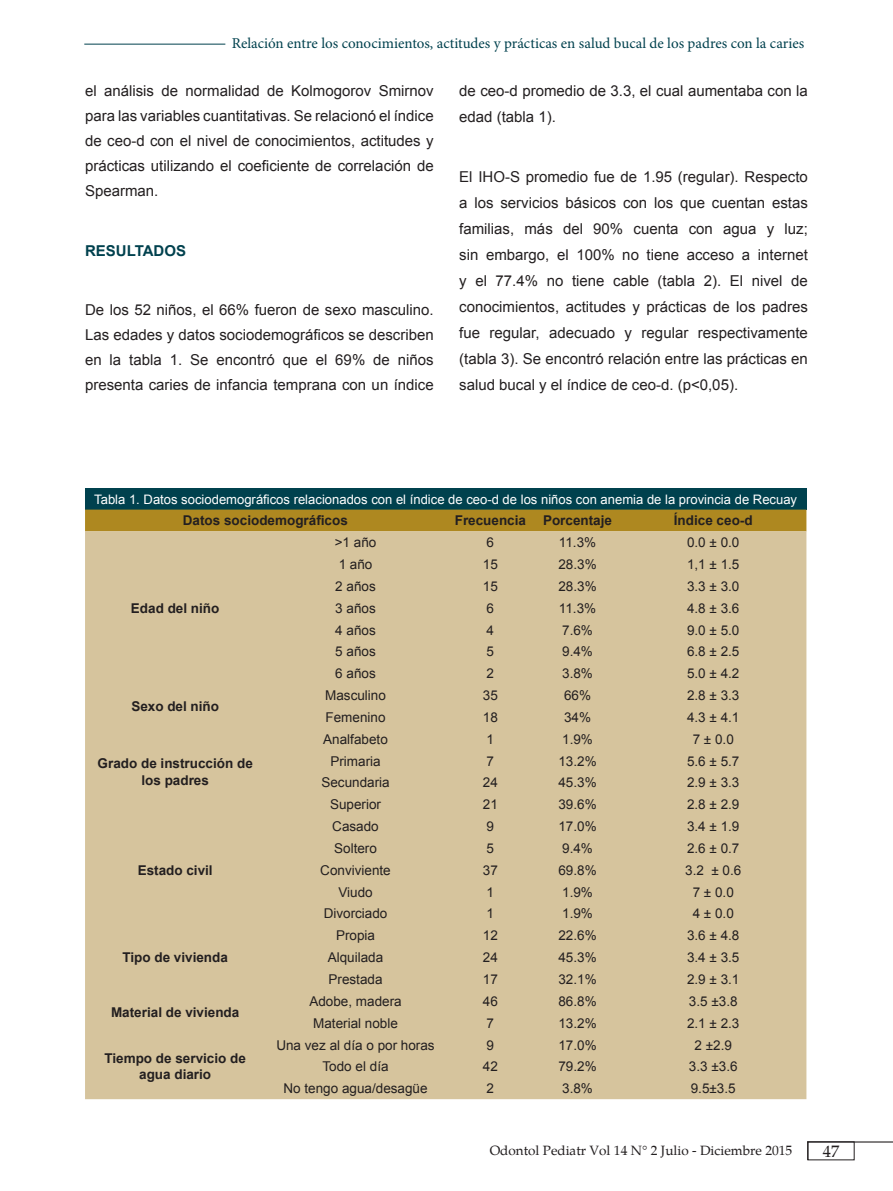
<style>
.page{position:relative;width:893px;height:1191px;background:#fff}
.page>*{position:absolute;margin:0;border:0;box-sizing:border-box;transform-origin:0 0}
.t1{font:16.5px "Palatino";color:#231f20}
.t2{font:15px/26px "Arial";color:#231f20;text-align:justify}
.t3{font:15px "Minion Pro";color:#00414e}
.t4{font:700 15px "Arial";color:#00414e}
.t5{font:13.5px "Arial";color:#231f20}
.t6{font:700 13.5px/16.2px "Arial";color:#231f20;text-align:center}
.t7{font:13.5px "Palatino";color:#231f20}
.t8{font:13.05px "Arial";color:#fff}
</style>
<div class="page">
<svg style="left:807px;top:1142px;width:1px;height:18px"></svg>
<hr style="left:807px;top:1141px;width:86px;height:1px;background:#231f20">
<div style="left:85px;top:488px;width:721px;height:21px;background:#00414e"></div>
<div style="left:85px;top:509px;width:721px;height:22px;background:#ae8820"></div>
<div style="left:85px;top:531px;width:721px;height:568px;background:#d6c49d"></div>
<hr style="left:84px;top:44px;width:141px;height:1px;background:#00414e">
<p class="t3" style="left:232px;top:34px;width:574px">Relación entre los conocimientos, actitudes y prácticas en salud bucal de los padres con la caries</p>
<p class="t2" style="left:85px;top:78px;width:350px;line-height:25px">el análisis de normalidad de Kolmogorov Smirnov para las variables cuantitativas. Se relacionó el índice de ceo-d con el nivel de conocimientos, actitudes y prácticas utilizando el coeficiente de correlación de Spearman.</p>
<p class="t4" style="left:85px;top:240px;width:103px">RESULTADOS</p>
<p class="t2" style="left:85px;top:297px;width:350px;line-height:25px">De los 52 niños, el 66% fueron de sexo masculino.<br>Las edades y datos sociodemográficos se describen en la tabla 1. Se encontró que el 69% de niños presenta caries de infancia temprana con un índice</p>
<p class="t2" style="left:459px;top:78px;width:350px">de ceo-d promedio de 3.3, el cual aumentaba con la edad (tabla 1).</p>
<p class="t2" style="left:459px;top:164px;width:350px">El IHO-S promedio fue de 1.95 (regular). Respecto a los servicios básicos con los que cuentan estas familias, más del 90% cuenta con agua y luz; sin embargo, el 100% no tiene acceso a internet y el 77.4% no tiene cable (tabla 2). El nivel de conocimientos, actitudes y prácticas de los padres fue regular, adecuado y regular respectivamente (tabla 3). Se encontró relación entre las prácticas en salud bucal y el índice de ceo-d. (p&lt;0,05).</p>
<p class="t8" style="left:94px;top:490px;width:704px">Tabla 1. Datos sociodemográficos relacionados con el índice de ceo-d de los niños con anemia de la provincia de Recuay</p>
<p class="t6" style="left:183px;top:513px;width:167px">Datos sociodemográficos</p>
<p class="t6" style="left:455px;top:513px;width:73px">Frecuencia</p>
<p class="t6" style="left:543px;top:513px;width:71px">Porcentaje</p>
<p class="t6" style="left:674px;top:513px;width:80px">Índice ceo-d</p>
<p class="t6" style="left:131px;top:600px;width:90px">Edad del niño</p>
<p class="t6" style="left:131px;top:698px;width:89px">Sexo del niño</p>
<p class="t6" style="left:98px;top:756px;width:157px">Grado de instrucción de los padres</p>
<p class="t6" style="left:138px;top:862px;width:77px">Estado civil</p>
<p class="t6" style="left:122px;top:949px;width:107px">Tipo de vivienda</p>
<p class="t6" style="left:111px;top:1004px;width:130px">Material de vivienda</p>
<p class="t6" style="left:104px;top:1050px;width:143px">Tiempo de servicio de agua diario</p>
<p class="t5" style="left:335px;top:533px;width:43px">&gt;1 año</p>
<p class="t5" style="left:487px;top:533px;width:9px">6</p>
<p class="t5" style="left:559px;top:533px;width:39px">11.3%</p>
<p class="t5" style="left:687px;top:533px;width:54px">0.0 ± 0.0</p>
<p class="t5" style="left:339px;top:555px;width:35px">1 año</p>
<p class="t5" style="left:483px;top:555px;width:17px">15</p>
<p class="t5" style="left:558px;top:555px;width:40px">28.3%</p>
<p class="t5" style="left:687px;top:555px;width:54px">1,1 ± 1.5</p>
<p class="t5" style="left:335px;top:577px;width:42px">2 años</p>
<p class="t5" style="left:483px;top:577px;width:17px">15</p>
<p class="t5" style="left:558px;top:577px;width:40px">28.3%</p>
<p class="t5" style="left:687px;top:577px;width:54px">3.3 ± 3.0</p>
<p class="t5" style="left:335px;top:599px;width:42px">3 años</p>
<p class="t5" style="left:487px;top:599px;width:9px">6</p>
<p class="t5" style="left:559px;top:599px;width:39px">11.3%</p>
<p class="t5" style="left:687px;top:599px;width:54px">4.8 ± 3.6</p>
<p class="t5" style="left:335px;top:621px;width:42px">4 años</p>
<p class="t5" style="left:487px;top:621px;width:9px">4</p>
<p class="t5" style="left:562px;top:621px;width:32px">7.6%</p>
<p class="t5" style="left:687px;top:621px;width:54px">9.0 ± 5.0</p>
<p class="t5" style="left:335px;top:643px;width:42px">5 años</p>
<p class="t5" style="left:487px;top:643px;width:9px">5</p>
<p class="t5" style="left:562px;top:643px;width:32px">9.4%</p>
<p class="t5" style="left:687px;top:643px;width:54px">6.8 ± 2.5</p>
<p class="t5" style="left:335px;top:664px;width:42px">6 años</p>
<p class="t5" style="left:487px;top:664px;width:9px">2</p>
<p class="t5" style="left:562px;top:664px;width:32px">3.8%</p>
<p class="t5" style="left:687px;top:664px;width:54px">5.0 ± 4.2</p>
<p class="t5" style="left:325px;top:686px;width:62px">Masculino</p>
<p class="t5" style="left:483px;top:686px;width:17px">35</p>
<p class="t5" style="left:564px;top:686px;width:29px">66%</p>
<p class="t5" style="left:687px;top:686px;width:54px">2.8 ± 3.3</p>
<p class="t5" style="left:326px;top:708px;width:62px">Femenino</p>
<p class="t5" style="left:483px;top:708px;width:17px">18</p>
<p class="t5" style="left:564px;top:708px;width:29px">34%</p>
<p class="t5" style="left:687px;top:708px;width:54px">4.3 ± 4.1</p>
<p class="t5" style="left:323px;top:730px;width:66px">Analfabeto</p>
<p class="t5" style="left:487px;top:730px;width:9px">1</p>
<p class="t5" style="left:562px;top:730px;width:32px">1.9%</p>
<p class="t5" style="left:693px;top:730px;width:43px">7 ± 0.0</p>
<p class="t5" style="left:330px;top:752px;width:52px">Primaria</p>
<p class="t5" style="left:487px;top:752px;width:9px">7</p>
<p class="t5" style="left:558px;top:752px;width:40px">13.2%</p>
<p class="t5" style="left:687px;top:752px;width:54px">5.6 ± 5.7</p>
<p class="t5" style="left:321px;top:774px;width:70px">Secundaria</p>
<p class="t5" style="left:483px;top:774px;width:17px">24</p>
<p class="t5" style="left:558px;top:774px;width:40px">45.3%</p>
<p class="t5" style="left:687px;top:774px;width:54px">2.9 ± 3.3</p>
<p class="t5" style="left:330px;top:795px;width:53px">Superior</p>
<p class="t5" style="left:483px;top:795px;width:17px">21</p>
<p class="t5" style="left:558px;top:795px;width:40px">39.6%</p>
<p class="t5" style="left:687px;top:795px;width:54px">2.8 ± 2.9</p>
<p class="t5" style="left:332px;top:817px;width:48px">Casado</p>
<p class="t5" style="left:487px;top:817px;width:9px">9</p>
<p class="t5" style="left:558px;top:817px;width:40px">17.0%</p>
<p class="t5" style="left:687px;top:817px;width:54px">3.4 ± 1.9</p>
<p class="t5" style="left:334px;top:839px;width:44px">Soltero</p>
<p class="t5" style="left:487px;top:839px;width:9px">5</p>
<p class="t5" style="left:562px;top:839px;width:32px">9.4%</p>
<p class="t5" style="left:687px;top:839px;width:54px">2.6 ± 0.7</p>
<p class="t5" style="left:320px;top:861px;width:72px">Conviviente</p>
<p class="t5" style="left:483px;top:861px;width:17px">37</p>
<p class="t5" style="left:558px;top:861px;width:40px">69.8%</p>
<p class="t5" style="left:685px;top:861px;width:58px">3.2 ± 0.6</p>
<p class="t5" style="left:338px;top:883px;width:36px">Viudo</p>
<p class="t5" style="left:487px;top:883px;width:9px">1</p>
<p class="t5" style="left:562px;top:883px;width:32px">1.9%</p>
<p class="t5" style="left:693px;top:883px;width:43px">7 ± 0.0</p>
<p class="t5" style="left:324px;top:905px;width:65px">Divorciado</p>
<p class="t5" style="left:487px;top:905px;width:9px">1</p>
<p class="t5" style="left:562px;top:905px;width:32px">1.9%</p>
<p class="t5" style="left:693px;top:905px;width:43px">4 ± 0.0</p>
<p class="t5" style="left:336px;top:926px;width:41px">Propia</p>
<p class="t5" style="left:483px;top:926px;width:17px">12</p>
<p class="t5" style="left:558px;top:926px;width:40px">22.6%</p>
<p class="t5" style="left:687px;top:926px;width:54px">3.6 ± 4.8</p>
<p class="t5" style="left:328px;top:948px;width:57px">Alquilada</p>
<p class="t5" style="left:483px;top:948px;width:17px">24</p>
<p class="t5" style="left:558px;top:948px;width:40px">45.3%</p>
<p class="t5" style="left:687px;top:948px;width:54px">3.4 ± 3.5</p>
<p class="t5" style="left:329px;top:970px;width:56px">Prestada</p>
<p class="t5" style="left:483px;top:970px;width:17px">17</p>
<p class="t5" style="left:558px;top:970px;width:40px">32.1%</p>
<p class="t5" style="left:687px;top:970px;width:54px">2.9 ± 3.1</p>
<p class="t5" style="left:309px;top:992px;width:94px">Adobe, madera</p>
<p class="t5" style="left:483px;top:992px;width:17px">46</p>
<p class="t5" style="left:558px;top:992px;width:40px">86.8%</p>
<p class="t5" style="left:689px;top:992px;width:50px">3.5 ±3.8</p>
<p class="t5" style="left:313px;top:1014px;width:86px">Material noble</p>
<p class="t5" style="left:487px;top:1014px;width:9px">7</p>
<p class="t5" style="left:558px;top:1014px;width:40px">13.2%</p>
<p class="t5" style="left:687px;top:1014px;width:54px">2.1 ± 2.3</p>
<p class="t5" style="left:276px;top:1036px;width:160px">Una vez al día o por horas</p>
<p class="t5" style="left:487px;top:1036px;width:9px">9</p>
<p class="t5" style="left:558px;top:1036px;width:40px">17.0%</p>
<p class="t5" style="left:694px;top:1036px;width:39px">2 ±2.9</p>
<p class="t5" style="left:323px;top:1057px;width:68px">Todo el día</p>
<p class="t5" style="left:483px;top:1057px;width:17px">42</p>
<p class="t5" style="left:558px;top:1057px;width:40px">79.2%</p>
<p class="t5" style="left:689px;top:1057px;width:50px">3.3 ±3.6</p>
<p class="t5" style="left:283px;top:1079px;width:146px">No tengo agua/desagüe</p>
<p class="t5" style="left:487px;top:1079px;width:9px">2</p>
<p class="t5" style="left:562px;top:1079px;width:32px">3.8%</p>
<p class="t5" style="left:691px;top:1079px;width:46px">9.5±3.5</p>
<p class="t7" style="left:490px;top:1139px;width:304px">Odontol Pediatr Vol 14 Nº 2 Julio - Diciembre 2015</p>
<p class="t1" style="left:823px;top:1138px;width:18px">47</p>
</div>
